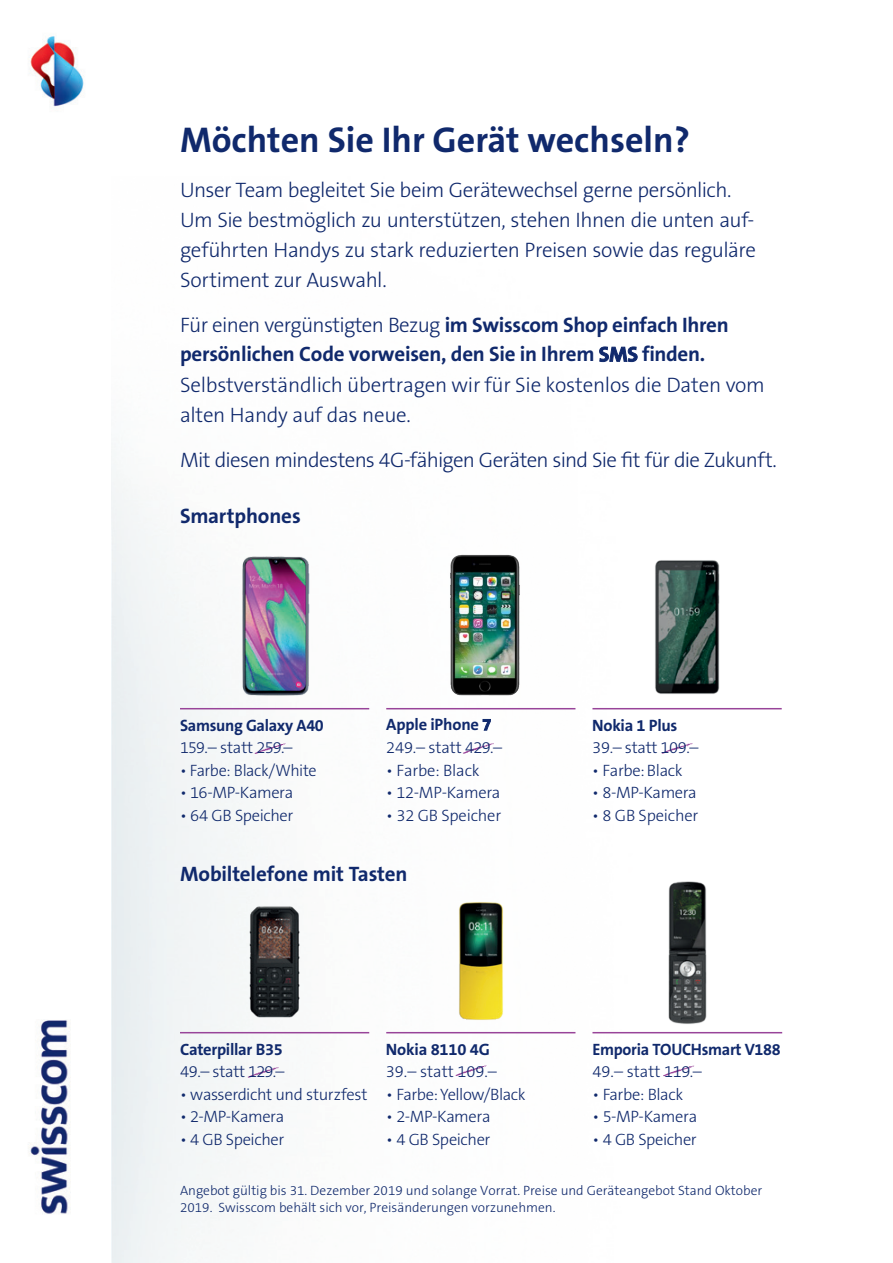
<style>
.page{position:relative;width:893px;height:1263px;background:#fff}
.page>*{position:absolute;margin:0;border:0;box-sizing:border-box;transform-origin:0 0}
.t1{font:700 36px "The Sans B W7";color:#10296c}
.t2{font:300 21px/30px "The Sans B W3";letter-spacing:-.02em;color:#10296c}
.t3{font:700 21px "The Sans B W7";letter-spacing:-.01em;color:#10296c}
.t4{font:300 16.5px "The Sans B W3";letter-spacing:-.02em;color:#10296c}
.t5{font:700 16.5px "The Sans B W7";letter-spacing:-.02em;color:#10296c}
.t6{font:300 16.5px "The Sans B W3";color:#10296c}
.t7{font:300 13.5px/16.6px "The Sans B W3";color:#10296c}
.s1{font-family:"The Sans B W7";font-weight:700}
</style>
<div class="page">
<svg style="left:661px;top:743px;width:32px;height:11px"></svg>
<hr style="left:592px;top:708px;width:190px;height:1px;background:#984499">
<img style="left:654px;top:560px;width:66px;height:135px">
<svg style="left:254px;top:743px;width:32px;height:11px"></svg>
<hr style="left:180px;top:708px;width:189px;height:1px;background:#984499">
<img style="left:198px;top:556px;width:151px;height:139px">
<svg style="left:462px;top:743px;width:32px;height:11px"></svg>
<hr style="left:386px;top:708px;width:189px;height:1px;background:#984499">
<svg style="left:247px;top:1067px;width:32px;height:11px"></svg>
<img style="left:239px;top:902px;width:71px;height:118px">
<svg style="left:455px;top:1065px;width:32px;height:11px"></svg>
<img style="left:397px;top:902px;width:107px;height:118px">
<svg style="left:663px;top:1065px;width:31px;height:11px"></svg>
<img style="left:668px;top:881px;width:39px;height:144px">
<hr style="left:386px;top:1032px;width:189px;height:1px;background:#984499">
<hr style="left:592px;top:1032px;width:190px;height:1px;background:#984499">
<hr style="left:180px;top:1032px;width:189px;height:1px;background:#984499">
<img style="left:30px;top:36px;width:54px;height:71px">
<img style="left:29px;top:1020px;width:42px;height:194px">
<img style="left:450px;top:554px;width:70px;height:142px">
<h1 class="t1" style="left:180px;top:117px;width:511px">Möchten Sie Ihr Gerät wechseln?</h1>
<p class="t2" style="left:180px;top:175px;width:577px">Unser Team begleitet Sie beim Gerätewechsel gerne persönlich.<br>Um Sie bestmöglich zu unterstützen, stehen Ihnen die unten auf&shy;geführten Handys zu stark reduzierten Preisen sowie das reguläre Sortiment zur Auswahl.</p>
<p class="t2" style="left:180px;top:310px;width:550px">Für einen vergünstigten Bezug <span class="s1">im Swisscom Shop einfach Ihren</span></p>
<p class="t3" style="left:180px;top:341px;width:527px">persönlichen Code vorweisen, den Sie in Ihrem SMS finden.</p>
<p class="t2" style="left:180px;top:370px;width:586px">Selbstverständlich übertragen wir für Sie kostenlos die Daten vom alten Handy auf das neue.</p>
<p class="t2" style="left:180px;top:445px;width:598px">Mit diesen mindestens 4G-fähigen Geräten sind Sie fit für die Zukunft.</p>
<p class="t3" style="left:180px;top:502px;width:122px">Smartphones</p>
<p class="t5" style="left:180px;top:714px;width:145px">Samsung Galaxy A40</p>
<p class="t4" style="left:180px;top:737px;width:114px">159.– statt 259.–</p>
<p class="t4" style="left:180px;top:759px;width:138px">• Farbe: Black/White</p>
<p class="t4" style="left:180px;top:782px;width:115px">• 16-MP-Kamera</p>
<p class="t4" style="left:180px;top:804px;width:115px">• 64 GB Speicher</p>
<p class="t5" style="left:386px;top:714px;width:106px">Apple iPhone 7</p>
<p class="t4" style="left:386px;top:736px;width:117px">249.– statt 429.–</p>
<p class="t4" style="left:386px;top:759px;width:95px">• Farbe: Black</p>
<p class="t4" style="left:386px;top:782px;width:116px">• 12-MP-Kamera</p>
<p class="t4" style="left:386px;top:804px;width:117px">• 32 GB Speicher</p>
<p class="t3" style="left:180px;top:860px;width:229px">Mobiltelefone mit Tasten</p>
<p class="t5" style="left:180px;top:1038px;width:104px">Caterpillar B35</p>
<p class="t4" style="left:180px;top:1061px;width:106px">49.– statt 129.–</p>
<p class="t4" style="left:180px;top:1083px;width:189px">• wasserdicht und sturzfest</p>
<p class="t4" style="left:180px;top:1106px;width:106px">• 2-MP-Kamera</p>
<p class="t4" style="left:180px;top:1128px;width:106px">• 4 GB Speicher</p>
<p class="t5" style="left:386px;top:1039px;width:106px">Nokia 8110 4G</p>
<p class="t6" style="left:386px;top:1061px;width:113px">39.– statt 109.–</p>
<p class="t4" style="left:386px;top:1083px;width:141px">• Farbe:Yellow/Black</p>
<p class="t4" style="left:386px;top:1106px;width:106px">• 2-MP-Kamera</p>
<p class="t4" style="left:386px;top:1128px;width:106px">• 4 GB Speicher</p>
<p class="t5" style="left:592px;top:715px;width:87px">Nokia 1 Plus</p>
<p class="t4" style="left:592px;top:737px;width:108px">39.– statt 109.–</p>
<p class="t4" style="left:592px;top:759px;width:92px">• Farbe:Black</p>
<p class="t4" style="left:592px;top:782px;width:106px">• 8-MP-Kamera</p>
<p class="t4" style="left:592px;top:804px;width:108px">• 8 GB Speicher</p>
<p class="t5" style="left:592px;top:1038px;width:190px">Emporia TOUCHsmart V188</p>
<p class="t6" style="left:592px;top:1061px;width:111px">49.– statt 119.–</p>
<p class="t4" style="left:592px;top:1083px;width:92px">• Farbe: Black</p>
<p class="t4" style="left:592px;top:1106px;width:106px">• 5-MP-Kamera</p>
<p class="t4" style="left:592px;top:1128px;width:106px">• 4 GB Speicher</p>
<p class="t7" style="left:180px;top:1182px;width:584px">Angebot gültig bis 31. Dezember 2019 und solange Vorrat. Preise und Geräteangebot Stand Oktober<br>2019. Swisscom behält sich vor, Preisänderungen vorzunehmen.</p>
</div>
